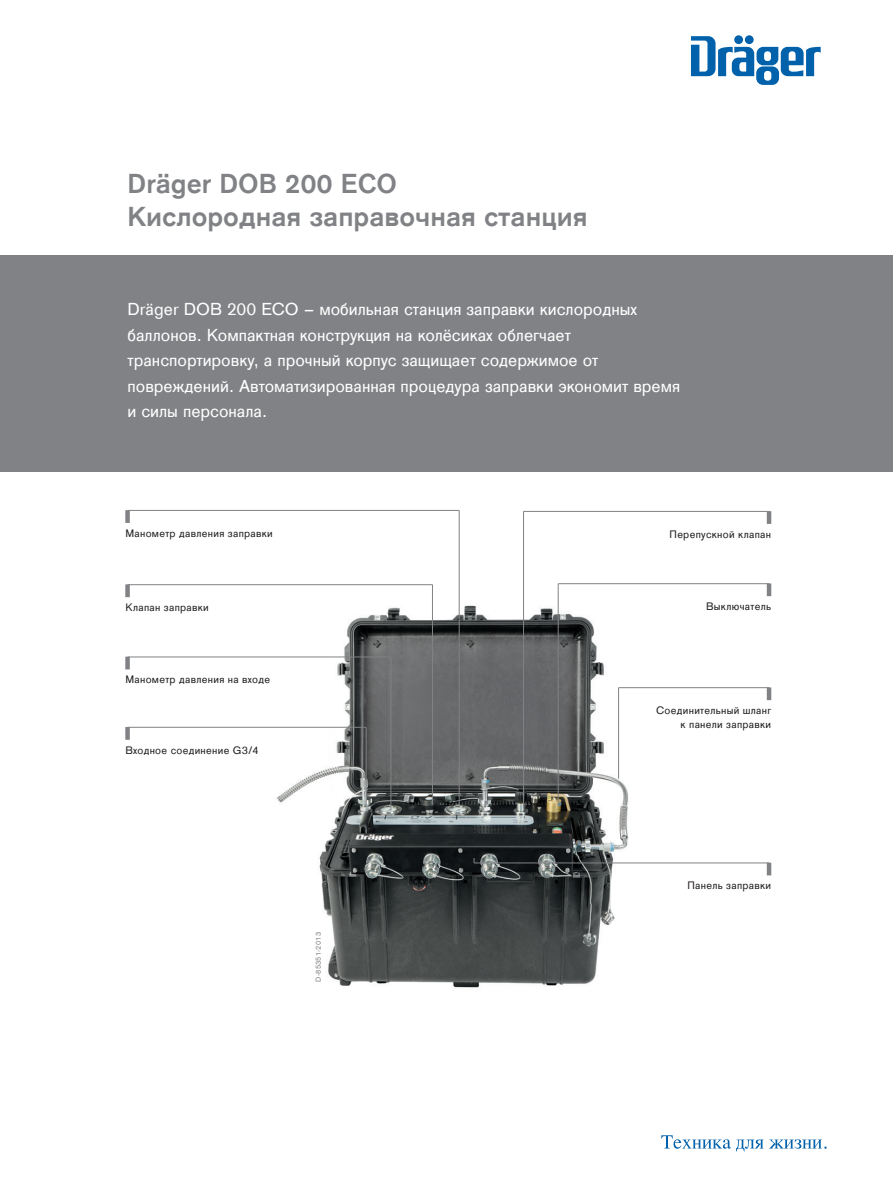
<style>
.page{position:relative;width:893px;height:1191px;background:#fff}
.page>*{position:absolute;margin:0;border:0;box-sizing:border-box;transform-origin:0 0}
.ps_cover_subhead{font:700 28.5px "Draeger Sans";color:#808285}
.ps_cover_title{font:700 28.5px "Draeger Sans";color:#808285}
.ps_reason_why{font:18px/25.5px "Draeger Sans";color:#fff}
.ps_cover_igel{font:11.25px/14.2px "Draeger Sans";letter-spacing:.03em;color:#231f20;text-align:right}
.ps_img_number{font:7.5px "Draeger Sans Tab";letter-spacing:.025em;color:#808285}
.s1{font-family:"Draeger Sans"}
</style>
<div class="page">
<svg style="left:661px;top:1135px;width:166px;height:16px"></svg>
<img style="left:128px;top:593px;width:637px;height:395px">
<hr style="left:459px;top:510px;width:1px;height:297px;background:#808285">
<hr style="left:128px;top:510px;width:331px;height:1px;background:#808285">
<div style="left:125px;top:510px;width:5px;height:13px;background:#808285"></div>
<hr style="left:432px;top:584px;width:1px;height:220px;background:#808285">
<hr style="left:128px;top:584px;width:304px;height:1px;background:#808285">
<div style="left:125px;top:584px;width:5px;height:13px;background:#808285"></div>
<hr style="left:391px;top:657px;width:1px;height:153px;background:#808285">
<hr style="left:128px;top:656px;width:263px;height:1px;background:#808285">
<div style="left:125px;top:656px;width:5px;height:13px;background:#808285"></div>
<hr style="left:366px;top:727px;width:1px;height:79px;background:#808285">
<hr style="left:128px;top:727px;width:238px;height:1px;background:#808285">
<div style="left:125px;top:727px;width:5px;height:12px;background:#808285"></div>
<hr style="left:523px;top:511px;width:1px;height:297px;background:#808285">
<hr style="left:524px;top:511px;width:245px;height:1px;background:#808285">
<hr style="left:767px;top:511px;width:4px;height:13px;background:#808285">
<hr style="left:558px;top:583px;width:1px;height:222px;background:#808285">
<hr style="left:558px;top:583px;width:211px;height:1px;background:#808285">
<hr style="left:767px;top:583px;width:4px;height:13px;background:#808285">
<hr style="left:474px;top:862px;width:295px;height:1px;background:#808285">
<hr style="left:767px;top:862px;width:4px;height:13px;background:#808285">
<hr style="left:618px;top:687px;width:1px;height:91px;background:#808285">
<hr style="left:619px;top:687px;width:150px;height:1px;background:#808285">
<hr style="left:767px;top:687px;width:4px;height:13px;background:#808285">
<div style="left:0;top:255px;width:893px;height:217px;background:#808285"></div>
<svg style="left:691px;top:36px;width:130px;height:49px"></svg>
<p class="ps_cover_title" style="left:128px;top:165px;width:271px">Dräger DOB 200 ECO</p>
<p class="ps_cover_subhead" style="left:128px;top:198px;width:462px">Кислородная заправочная станция</p>
<p class="ps_reason_why" style="left:128px;top:296px;width:554px">Dräger DOB 200 ECO – мобильная станция заправки кислородных баллонов. Компактная конструкция на колёсиках облегчает транспортировку, а прочный корпус защищает содержимое от повреждений. Автоматизированная процедура заправки экономит время и силы персонала.</p>
<p class="ps_cover_igel" style="left:125px;top:525px;width:149px">Манометр давления заправки</p>
<p class="ps_cover_igel" style="left:125px;top:599px;width:85px">Клапан заправки</p>
<p class="ps_cover_igel" style="left:125px;top:672px;width:146px">Манометр давления на входе</p>
<p class="ps_cover_igel" style="left:125px;top:742px;width:135px">Входное соединение G3/4</p>
<p class="ps_img_number" style="left:313px;top:981px;width:51px;rotate:-90deg"><span class="s1">D-</span>85351<span class="s1">-</span>2013</p>
<p class="ps_cover_igel" style="left:670px;top:526px;width:103px">Перепускной клапан</p>
<p class="ps_cover_igel" style="left:706px;top:598px;width:67px">Выключатель</p>
<p class="ps_cover_igel" style="left:656px;top:702px;width:117px">Соединительный шланг к панели заправки</p>
<p class="ps_cover_igel" style="left:687px;top:878px;width:85px">Панель заправки</p>
</div>
